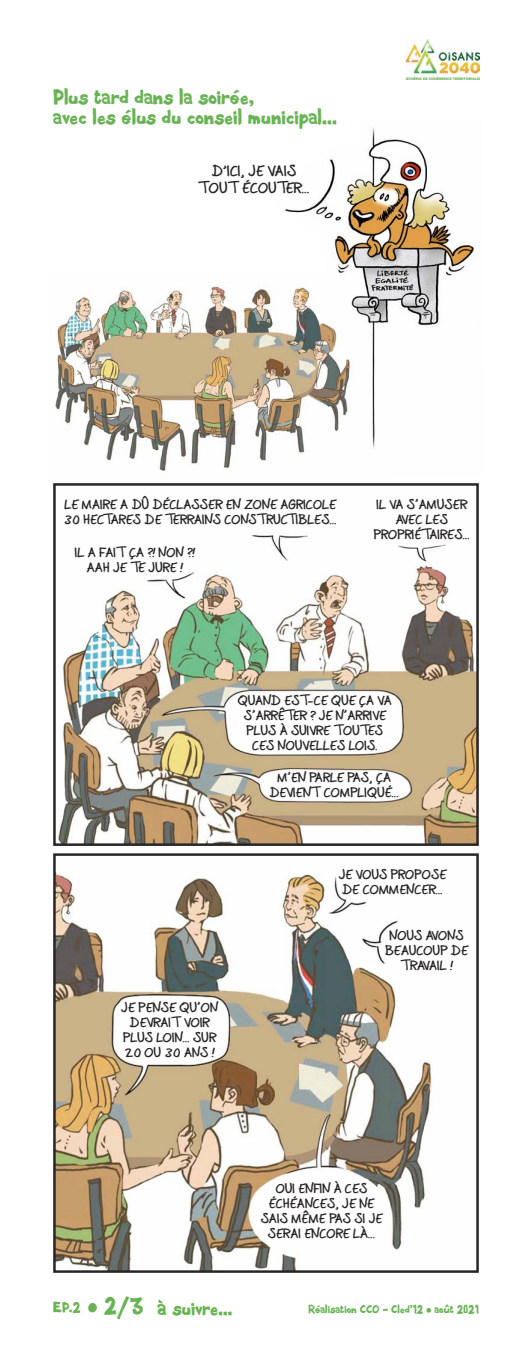
<style>
.page{position:relative;width:532px;height:1347px;background:#fff}
.page>*{position:absolute;margin:0;border:0;box-sizing:border-box;transform-origin:0 0}
.t1{font:18.75px/20px "Black Metal Sans";color:#69b354;scale:.9 1}
.t2{font:17.5px "Black Metal Sans";color:#69b354;scale:.9 1}
.t3{font:11.25px "Coert Schrift Dik";color:#272526}
.t4{font:10px/15px "Coert Schrift Dik";color:#272526;text-align:center}
.t5{font:10px "Black Metal Sans";color:#69b354;scale:.9 1}
.s1{font-size:20px}
</style>
<div class="page">
<img style="left:406px;top:40px;width:73px;height:39px">
<img style="left:55px;top:286px;width:219px;height:186px">
<img style="left:56px;top:872px;width:376px;height:397px">
<div style="left:53px;top:853px;width:425px;height:419px;border:2px solid #272526"></div>
<img style="left:58px;top:535px;width:417px;height:308px">
<div style="left:53px;top:483px;width:425px;height:363px;border:2px solid #272526"></div>
<img style="left:274px;top:127px;width:202px;height:327px">
<h1 class="t1" style="left:53px;top:87px;width:317px">Plus tard dans la soirée,<br>avec les élus du conseil municipal...</h1>
<p class="t3" style="left:212px;top:163px;width:86px">D ICI, JE VAIS</p>
<p class="t3" style="left:223px;top:154px;width:6px">,</p>
<p class="t3" style="left:198px;top:181px;width:113px">TOUT ÉCOUTER...</p>
<p class="t4" style="left:64px;top:497px;width:274px;text-align:left">LE MAIRE A DÛ DÉCLASSER EN ZONE AGRICOLE<br>30 HECTARES DE TERRAINS CONSTRUCTIBLES...</p>
<p class="t4" style="left:75px;top:546px;width:121px">IL A FAIT ÇA ?! NON ?!<br>AAH JE TE JURE !</p>
<p class="t4" style="left:377px;top:497px;width:92px">IL VA S AMUSER</p>
<p class="t4" style="left:415px;top:489px;width:5px">,</p>
<p class="t4" style="left:374px;top:512px;width:98px">AVEC LES<br>PROPRIÉTAIRES...</p>
<p class="t4" style="left:238px;top:693px;width:155px">QUAND EST-CE QUE ÇA VA<br>S ARRÊTER ? JE N ARRIVE</p>
<p class="t4" style="left:252px;top:699px;width:5px">,</p>
<p class="t4" style="left:344px;top:699px;width:5px">,</p>
<p class="t4" style="left:247px;top:723px;width:138px">PLUS À SUIVRE TOUTES<br>CES NOUVELLES LOIS.</p>
<p class="t4" style="left:277px;top:770px;width:115px">M EN PARLE PAS, ÇA</p>
<p class="t4" style="left:288px;top:761px;width:5px">,</p>
<p class="t4" style="left:270px;top:785px;width:131px">DEVIENT COMPLIQUÉ...</p>
<p class="t4" style="left:122px;top:1000px;width:98px">JE PENSE QU ON</p>
<p class="t4" style="left:197px;top:991px;width:5px">,</p>
<p class="t4" style="left:123px;top:1015px;width:94px">DEVRAIT VOIR<br>PLUS LOIN... SUR<br>20 OU 30 ANS !</p>
<p class="t4" style="left:339px;top:868px;width:109px">JE VOUS PROPOSE<br>DE COMMENCER...</p>
<p class="t4" style="left:385px;top:928px;width:84px">NOUS AVONS<br>BEAUCOUP DE<br>TRAVAIL !</p>
<p class="t4" style="left:261px;top:1181px;width:123px">OUI ENFIN À CES<br>ÉCHÉANCES, JE NE<br>SAIS MÊME PAS SI JE<br>SERAI ENCORE LÀ...</p>
<h2 class="t2" style="left:53px;top:1295px;width:200px"><sup>EP.2</sup> <span class="s1">• 2/3</span> à suivre...</h2>
<p class="t5" style="left:308px;top:1301px;width:191px">Réalisation CCO - Cled’12 • août 2021</p>
</div>
